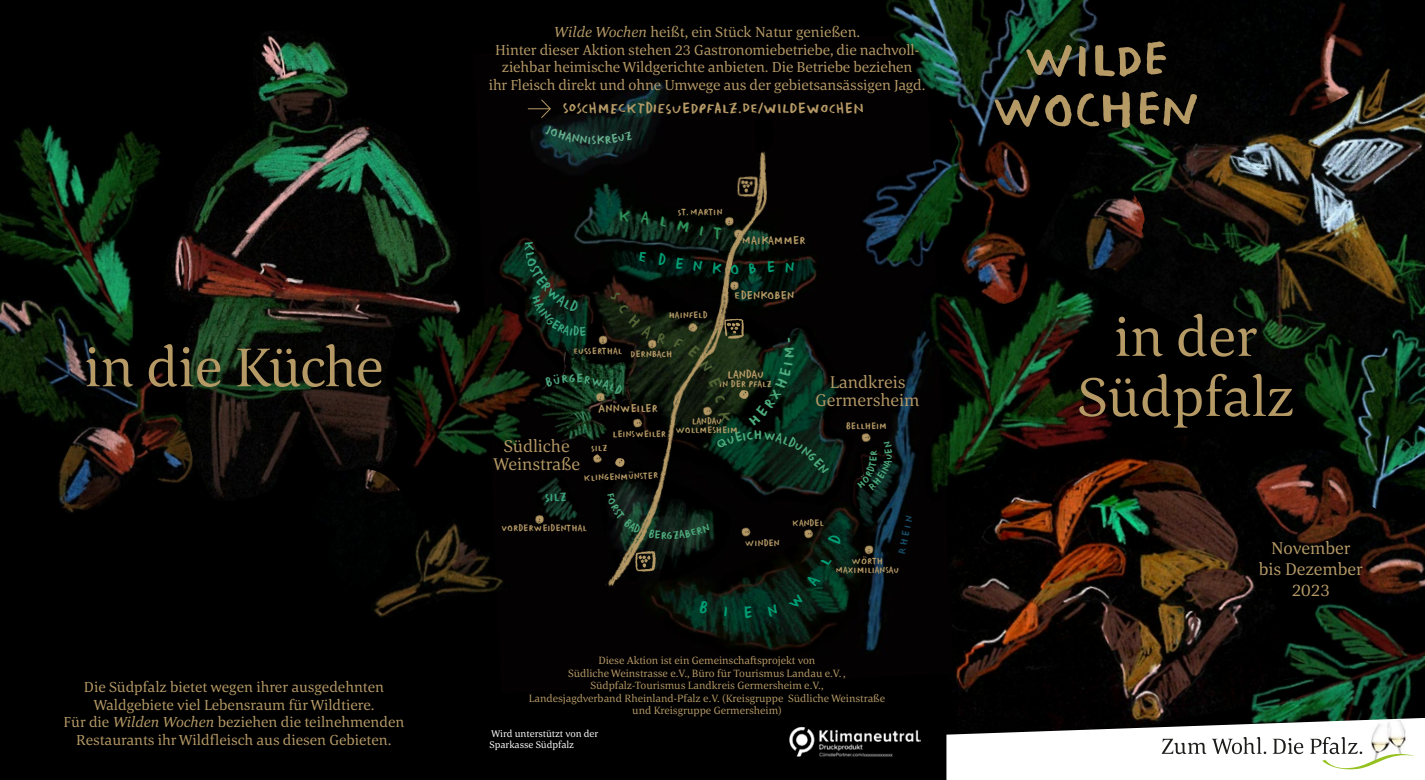
<style>
.page{position:relative;width:1425px;height:780px;background:#fff}
.page>*{position:absolute;margin:0;border:0;box-sizing:border-box;transform-origin:0 0}
.t1{font:62.5px/50px "Olifont";letter-spacing:-.025em;color:#b69a66;text-align:center}
.t2{font:56.25px/60px "Corda";color:#b69a66;text-align:center}
.t3{font:56.25px "Corda";letter-spacing:-.02em;color:#b69a66}
.t4{font:18.62px "Olifont";color:#009e74}
.t5{font:18.62px "Olifont";color:#4cab7c}
.t6{font:18px "Olifont";color:#b69a66}
.t7{font:17.5px/21px "Corda";color:#b69a66;text-align:center}
.t8{font:15.38px "Olifont";color:#3aa781}
.t9{font:15px/17.5px "Corda";letter-spacing:-.005em;color:#b69a66;text-align:center}
.t10{font:13.75px "Olifont";color:#b69a66}
.t11{font:12.62px "Olifont";color:#174d67}
.t12{font:11.25px/8.8px "Olifont";color:#b69a66;text-align:center}
.t13{font:10.88px/12.5px "Corda";color:#b69a66;text-align:center}
.t14{font:10px/11.2px "Corda";color:#fff}
.s1{font-style:italic}
</style>
<div class="page">
<div style="left:0;top:0;width:1424px;height:780px;background:#000"></div>
<img style="left:920px;top:457px;width:325px;height:285px">
<img style="left:1244px;top:596px;width:180px;height:122px">
<img style="left:518px;top:79px;width:435px;height:614px">
<img style="left:0;top:352px;width:163px;height:161px">
<img style="left:1046px;top:68px;width:378px;height:372px">
<img style="left:858px;top:117px;width:173px;height:189px">
<img style="left:1206px;top:2px;width:181px;height:118px">
<img style="left:880px;top:0;width:220px;height:153px">
<img style="left:1051px;top:183px;width:114px;height:98px">
<img style="left:1294px;top:324px;width:130px;height:124px">
<img style="left:1245px;top:448px;width:179px;height:159px">
<svg style="left:946px;top:718px;width:478px;height:62px;background:#d5d6d4"></svg>
<img style="left:163px;top:31px;width:286px;height:467px">
<svg style="left:754px;top:112px;width:20px;height:14px"></svg>
<svg style="left:528px;top:99px;width:23px;height:19px"></svg>
<img style="left:374px;top:523px;width:129px;height:94px">
<img style="left:914px;top:274px;width:205px;height:227px">
<img style="left:0;top:123px;width:166px;height:229px">
<img style="left:306px;top:469px;width:115px;height:123px">
<img style="left:800px;top:524px;width:18px;height:20px">
<img style="left:855px;top:428px;width:20px;height:20px">
<img style="left:857px;top:539px;width:20px;height:19px">
<img style="left:528px;top:508px;width:19px;height:20px">
<img style="left:577px;top:126px;width:223px;height:489px">
<img style="left:789px;top:726px;width:131px;height:30px">
<svg style="left:675px;top:257px;width:8px;height:12px"></svg>
<svg style="left:693px;top:260px;width:9px;height:12px"></svg>
<svg style="left:712px;top:262px;width:9px;height:12px"></svg>
<svg style="left:748px;top:263px;width:8px;height:11px"></svg>
<svg style="left:768px;top:260px;width:6px;height:12px"></svg>
<svg style="left:785px;top:261px;width:9px;height:12px"></svg>
<svg style="left:619px;top:211px;width:10px;height:10px"></svg>
<svg style="left:640px;top:211px;width:10px;height:14px"></svg>
<svg style="left:660px;top:216px;width:8px;height:11px"></svg>
<svg style="left:677px;top:219px;width:13px;height:13px"></svg>
<svg style="left:699px;top:226px;width:4px;height:10px"></svg>
<svg style="left:712px;top:227px;width:9px;height:12px"></svg>
<svg style="left:699px;top:600px;width:9px;height:14px"></svg>
<svg style="left:724px;top:606px;width:3px;height:10px"></svg>
<svg style="left:745px;top:605px;width:7px;height:13px"></svg>
<svg style="left:767px;top:604px;width:11px;height:13px"></svg>
<svg style="left:788px;top:574px;width:33px;height:35px"></svg>
<svg style="left:820px;top:556px;width:12px;height:9px"></svg>
<svg style="left:827px;top:533px;width:15px;height:12px"></svg>
<svg style="left:545px;top:125px;width:87px;height:20px;background:#122b27"></svg>
<svg style="left:857px;top:441px;width:35px;height:49px"></svg>
<svg style="left:607px;top:493px;width:34px;height:41px"></svg>
<svg style="left:648px;top:524px;width:62px;height:15px"></svg>
<svg style="left:673px;top:337px;width:156px;height:138px"></svg>
<svg style="left:391px;top:242px;width:275px;height:231px"></svg>
<h2 class="t3" style="left:84px;top:330px;width:301px">in die Küche</h2>
<p class="t9" style="left:64px;top:677px;width:342px">Die Südpfalz bietet wegen ihrer ausgedehnten Waldgebiete viel Lebensraum für Wildtiere.<br>Für die <span class="s1">Wilden Wochen</span> beziehen die teilnehmenden Restaurants ihr Wildfleisch aus diesen Gebieten.</p>
<p class="t9" style="left:489px;top:23px;width:438px"><span class="s1">Wilde Wochen</span> heißt, ein Stück Natur genießen.<br>Hinter dieser Aktion stehen 23 Gastronomiebetriebe, die nachvoll&shy;ziehbar heimische Wildgerichte anbieten. Die Betriebe beziehen<br>ihr Fleisch direkt und ohne Umwege aus der gebietsansässigen Jagd.</p>
<p class="t6" style="left:562px;top:95px;width:303px">SOSCHMECKTDIESUEDPFALZ.DE/WILDEWOCHEN</p>
<p class="t12" style="left:573px;top:347px;width:50px">EUßERTHAL</p>
<p class="t12" style="left:678px;top:208px;width:46px">ST. MARTIN</p>
<p class="t12" style="left:669px;top:310px;width:40px">HAINFELD</p>
<p class="t12" style="left:630px;top:349px;width:44px">DERNBACH</p>
<p class="t10" style="left:742px;top:230px;width:65px">MAIKAMMER</p>
<p class="t4" style="left:730px;top:256px;width:12px">O</p>
<p class="t10" style="left:734px;top:285px;width:61px">EDENKOBEN</p>
<p class="t5" style="left:775px;top:359px;width:15px;rotate:-90deg">M</p>
<p class="t10" style="left:727px;top:364px;width:38px">LANDAU</p>
<p class="t12" style="left:719px;top:379px;width:54px">IN DER PFALZ</p>
<p class="t10" style="left:598px;top:398px;width:61px">ANNWEILER</p>
<p class="t12" style="left:612px;top:429px;width:55px">LEINSWEILER</p>
<p class="t7" style="left:493px;top:437px;width:88px;line-height:17.5px">Südliche<br>Weinstraße</p>
<p class="t12" style="left:591px;top:443px;width:18px">SILZ</p>
<p class="t12" style="left:583px;top:473px;width:76px;rotate:-2deg">KLINGENMÜNSTER</p>
<p class="t8" style="left:544px;top:485px;width:24px">SILZ</p>
<p class="t12" style="left:675px;top:417px;width:64px">LANDAU<br>WOLLMESHEIM</p>
<p class="t7" style="left:829px;top:371px;width:77px">Landkreis</p>
<p class="t7" style="left:815px;top:389px;width:105px">Germersheim</p>
<p class="t12" style="left:845px;top:421px;width:43px">BELLHEIM</p>
<p class="t12" style="left:501px;top:523px;width:87px">VORDERWEIDENTHAL</p>
<p class="t12" style="left:745px;top:539px;width:36px">WINDEN</p>
<p class="t12" style="left:792px;top:518px;width:33px">KANDEL</p>
<p class="t11" style="left:892px;top:552px;width:43px;rotate:-78deg">RHEIN</p>
<p class="t12" style="left:836px;top:556px;width:64px">WÖRTH<br>MAXIMILIANSAU</p>
<p class="t13" style="left:529px;top:654px;width:358px">Diese Aktion ist ein Gemeinschaftsprojekt von<br>Südliche Weinstrasse e.V., Büro für Tourismus Landau e.V. , Südpfalz-Tourismus Landkreis Germersheim e.V.,<br>Landesjagdverband Rheinland-Pfalz e.V. (Kreisgruppe Südliche Weinstraße und Kreisgruppe Germersheim)</p>
<p class="t14" style="left:489px;top:727px;width:110px">Wird unterstützt von der<br>Sparkasse Südpfalz</p>
<h1 class="t1" style="left:992px;top:33px;width:208px">WILDE<br>WOCHEN</h1>
<h2 class="t2" style="left:1077px;top:305px;width:218px">in der<br>Südpfalz</h2>
<p class="t7" style="left:1258px;top:537px;width:106px">November bis Dezember<br>2023</p>
</div>
